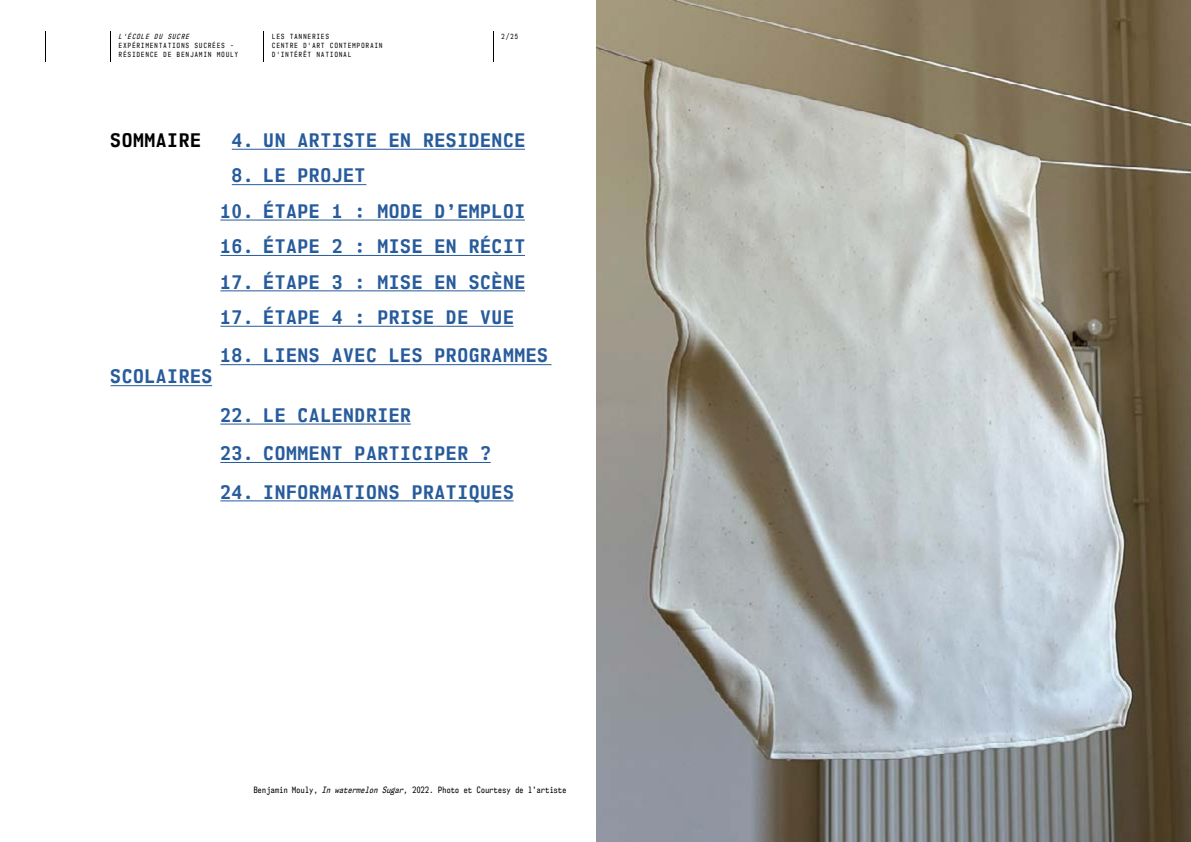
<style>
.page{position:relative;width:1191px;height:842px;background:#fff}
.page>*{position:absolute;margin:0;border:0;box-sizing:border-box;transform-origin:0 0}
.t1{font:700 17.5px "NK57 Monospace Sc Rg";letter-spacing:.07em;color:#275b9b}
.t2{font:700 17.5px "NK57 Monospace Sc Rg";letter-spacing:.07em;color:#000}
.t3{font:8px "NK57 Monospace Cd Rg";letter-spacing:.05em;color:#000}
.t4{font:6.5px/9px "NK57 Monospace Cd Rg";letter-spacing:.2em;color:#000}
.t5{font:italic 6.5px "NK57 Monospace Cd Rg";letter-spacing:.2em;color:#000}
.s1{font-style:italic}
</style>
<div class="page">
<hr style="left:110px;top:31px;width:1px;height:30px;background:#000">
<hr style="left:263px;top:31px;width:1px;height:30px;background:#000">
<hr style="left:45px;top:31px;width:1px;height:30px;background:#000">
<hr style="left:493px;top:31px;width:1px;height:30px;background:#000">
<hr style="left:232px;top:149px;width:293px;height:1px;background:#275b9b">
<hr style="left:232px;top:184px;width:134px;height:1px;background:#275b9b">
<hr style="left:220px;top:220px;width:305px;height:1px;background:#275b9b">
<hr style="left:220px;top:255px;width:305px;height:1px;background:#275b9b">
<hr style="left:220px;top:291px;width:305px;height:1px;background:#275b9b">
<hr style="left:220px;top:326px;width:293px;height:1px;background:#275b9b">
<hr style="left:220px;top:364px;width:331px;height:1px;background:#275b9b">
<hr style="left:111px;top:385px;width:101px;height:1px;background:#275b9b">
<hr style="left:220px;top:424px;width:191px;height:1px;background:#275b9b">
<hr style="left:220px;top:462px;width:271px;height:1px;background:#275b9b">
<hr style="left:220px;top:501px;width:293px;height:1px;background:#275b9b">
<img style="left:596px;top:0;width:595px;height:842px">
<p class="t5" style="left:119px;top:33px;width:72px">L'ÉCOLE DU SUCRE</p>
<p class="t4" style="left:119px;top:41px;width:121px">EXPÉRIMENTATIONS SUCRÉES -<br>RÉSIDENCE DE BENJAMIN MOULY</p>
<p class="t4" style="left:272px;top:32px;width:112px">LES TANNERIES<br>CENTRE D'ART CONTEMPORAIN<br>D'INTÉRÊT NATIONAL</p>
<p class="t4" style="left:501px;top:32px;width:18px">2/25</p>
<p class="t2" style="left:111px;top:130px;width:92px">SOMMAIRE</p>
<p class="t1" style="left:232px;top:130px;width:295px">4. UN ARTISTE EN RESIDENCE</p>
<p class="t1" style="left:232px;top:165px;width:135px">8. LE PROJET</p>
<p class="t1" style="left:220px;top:201px;width:306px">10. ÉTAPE 1 : MODE D’EMPLOI</p>
<p class="t1" style="left:220px;top:236px;width:306px">16. ÉTAPE 2 : MISE EN RÉCIT</p>
<p class="t1" style="left:220px;top:271px;width:306px">17. ÉTAPE 3 : MISE EN SCÈNE</p>
<p class="t1" style="left:220px;top:307px;width:295px">17. ÉTAPE 4 : PRISE DE VUE</p>
<p class="t1" style="left:220px;top:345px;width:329px">18. LIENS AVEC LES PROGRAMMES</p>
<p class="t1" style="left:111px;top:366px;width:103px">SCOLAIRES</p>
<p class="t1" style="left:220px;top:405px;width:192px">22. LE CALENDRIER</p>
<p class="t1" style="left:220px;top:443px;width:272px">23. COMMENT PARTICIPER ?</p>
<p class="t1" style="left:220px;top:481px;width:295px">24. INFORMATIONS PRATIQUES</p>
<p class="t3" style="left:254px;top:785px;width:314px">Benjamin Mouly, <span class="s1">In watermelon Sugar,</span> 2022. Photo et Courtesy de l’artiste</p>
</div>
